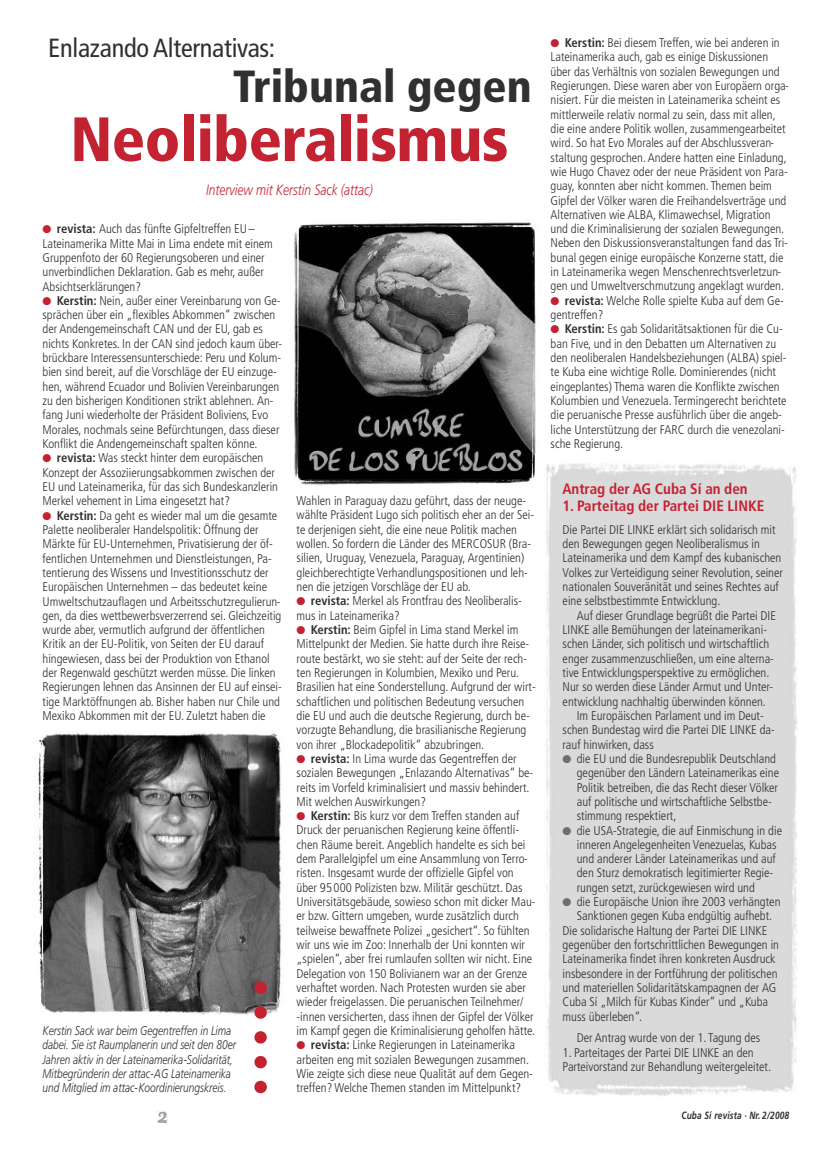
<style>
.page{position:relative;width:833px;height:1152px;background:#fff}
.page>*{position:absolute;margin:0;border:0;box-sizing:border-box;transform-origin:0 0}
.t1{font:900 condensed 62.5px "Frutiger";letter-spacing:-.01em;color:#c32230}
.t2{font:900 condensed 45px "Frutiger";color:#302f31}
.t3{font:condensed 26.25px "Frutiger";letter-spacing:-.01em;color:#302f31}
.t4{font:20px "Fajita ICG Mild";color:#a2a2a2}
.t5{font:700 condensed 15px "Frutiger";color:#c32230}
.t6{font:italic 300 15px "Frutiger";color:#c32230;scale:.8 1}
.t7{font:300 condensed 12.62px/14.2px "Frutiger";color:#302f31}
.t8{font:italic 300 12.62px/14.4px "Frutiger";color:#302f31;scale:.8 1}
.t9{font:italic 700 10.5px "Frutiger";letter-spacing:.02em;color:#302f31;scale:.79 1}
.s1{color:#c32230}
.s2{font-weight:700}
.s3{color:#6e6e6f}
</style>
<div class="page">
<img style="left:33px;top:731px;width:249px;height:284px">
<img style="left:294px;top:219px;width:243px;height:266px">
<div style="left:535px;top:453px;width:281px;height:649px;background:#fff"></div>
<div style="left:546px;top:463px;width:252px;height:633px;background:#dadada"></div>
<svg style="left:254px;top:981px;width:13px;height:88px"></svg>
<svg style="left:254px;top:1080px;width:13px;height:13px"></svg>
<h3 class="t3" style="left:48px;top:38px;width:228px">Enlazando Alternativas:</h3>
<h2 class="t2" style="left:233px;top:68px;width:300px">Tribunal gegen</h2>
<h1 class="t1" style="left:71px;top:114px;width:439px">Neoliberalismus</h1>
<p class="t6" style="left:206px;top:183px;width:210px">Interview mit Kerstin Sack (attac)</p>
<p class="t7" style="left:43px;top:223px;width:232px"><span class="s1">●</span> <span class="s2">revista:</span> Auch das fünfte Gipfeltreffen EU– Lateinamerika Mitte Mai in Lima endete mit einem Gruppenfoto der 60 Regierungsoberen und einer unverbindlichen Deklaration. Gab es mehr, außer Absichtserklärungen?</p>
<p class="t7" style="left:43px;top:294px;width:241px"><span class="s1">●</span> <span class="s2">Kerstin:</span> Nein, außer einer Vereinbarung von Ge&shy;sprächen über ein „flexibles Abkommen“ zwischen der Andengemeinschaft CAN und der EU, gab es nichts Konkretes. In der CAN sind jedoch kaum über&shy;brückbare Interessensunterschiede: Peru und Kolum&shy;bien sind bereit, auf die Vorschläge der EU einzuge&shy;hen, während Ecuador und Bolivien Vereinbarungen zu den bisherigen Konditionen strikt ablehnen. An&shy;fang Juni wiederholte der Präsident Boliviens, Evo Morales, nochmals seine Befürchtungen, dass dieser Konflikt die Andengemeinschaft spalten könne.</p>
<p class="t7" style="left:43px;top:452px;width:237px"><span class="s1">●</span> <span class="s2">revista:</span> Was steckt hinter dem europäischen Konzept der Assoziierungsabkommen zwischen der EU und Lateinamerika, für das sich Bundeskanzlerin Merkel vehement in Lima eingesetzt hat?</p>
<p class="t7" style="left:43px;top:509px;width:241px"><span class="s1">●</span> <span class="s2">Kerstin:</span> Da geht es wieder mal um die gesamte Palette neoliberaler Handelspolitik: Öffnung der Märkte für EU-Unternehmen, Privatisierung der öf&shy;fentlichen Unternehmen und Dienstleistungen, Pa&shy;tentierung des Wissens und Investitionsschutz der Europäischen Unternehmen – das bedeutet keine Umweltschutzauflagen und Arbeitsschutzregulierun&shy;gen, da dies wettbewerbsverzerrend sei. Gleichzeitig wurde aber, vermutlich aufgrund der öffentlichen Kritik an der EU-Politik, von Seiten der EU darauf hingewiesen, dass bei der Produktion von Ethanol der Regenwald geschützt werden müsse. Die linken Regierungen lehnen das Ansinnen der EU auf einsei&shy;tige Marktöffnungen ab. Bisher haben nur Chile und Mexiko Abkommen mit der EU. Zuletzt haben die</p>
<p class="t8" style="left:43px;top:1024px;width:243px">Kerstin Sack war beim Gegentreffen in Lima dabei. Sie ist Raumplanerin und seit den 80er Jahren aktiv in der Lateinamerika-Solidarität, Mitbegründerin der attac-AG Lateinamerika und Mitglied im attac-Koordinierungskreis.</p>
<p class="t7" style="left:296px;top:494px;width:239px">Wahlen in Paraguay dazu geführt, dass der neuge&shy;wählte Präsident Lugo sich politisch eher an der Sei&shy;te derjenigen sieht, die eine neue Politik machen wollen. So fordern die Länder des MERCOSUR (Bra&shy;silien, Uruguay, Venezuela, Paraguay, Argentinien) gleichberechtigte Verhandlungspositionen und leh&shy;nen die jetzigen Vorschläge der EU ab.</p>
<p class="t7" style="left:296px;top:595px;width:227px"><span class="s1">●</span> <span class="s2">revista:</span> Merkel als Frontfrau des Neoliberalis&shy;mus in Lateinamerika?</p>
<p class="t7" style="left:296px;top:623px;width:241px"><span class="s1">●</span> <span class="s2">Kerstin:</span> Beim Gipfel in Lima stand Merkel im Mittelpunkt der Medien. Sie hatte durch ihre Reise&shy;route bestärkt, wo sie steht: auf der Seite der rech&shy;ten Regierungen in Kolumbien, Mexiko und Peru.<br>Brasilien hat eine Sonderstellung. Aufgrund der wirt&shy;schaftlichen und politischen Bedeutung versuchen die EU und auch die deutsche Regierung, durch be&shy;vorzugte Behandlung, die brasilianische Regierung von ihrer „Blockadepolitik“ abzubringen.</p>
<p class="t7" style="left:296px;top:752px;width:238px"><span class="s1">●</span> <span class="s2">revista:</span> In Lima wurde das Gegentreffen der sozialen Bewegungen „Enlazando Alternativas“ be&shy;reits im Vorfeld kriminalisiert und massiv behindert.<br>Mit welchen Auswirkungen?</p>
<p class="t7" style="left:296px;top:809px;width:241px"><span class="s1">●</span> <span class="s2">Kerstin:</span> Bis kurz vor dem Treffen standen auf Druck der peruanischen Regierung keine öffentli&shy;chen Räume bereit. Angeblich handelte es sich bei dem Parallelgipfel um eine Ansammlung von Terro&shy;risten. Insgesamt wurde der offizielle Gipfel von über 95 000 Polizisten bzw. Militär geschützt. Das Universitätsgebäude, sowieso schon mit dicker Mau&shy;er bzw. Gittern umgeben, wurde zusätzlich durch teilweise bewaffnete Polizei „gesichert“. So fühlten wir uns wie im Zoo: Innerhalb der Uni konnten wir „spielen“, aber frei rumlaufen sollten wir nicht. Eine Delegation von 150 Bolivianern war an der Grenze verhaftet worden. Nach Protesten wurden sie aber wieder freigelassen. Die peruanischen Teilnehmer/ -innen versicherten, dass ihnen der Gipfel der Völker im Kampf gegen die Kriminalisierung geholfen hätte.</p>
<p class="t7" style="left:296px;top:1038px;width:238px"><span class="s1">●</span> <span class="s2">revista:</span> Linke Regierungen in Lateinamerika arbeiten eng mit sozialen Bewegungen zusammen.<br>Wie zeigte sich diese neue Qualität auf dem Gegen&shy;treffen? Welche Themen standen im Mittelpunkt?</p>
<p class="t7" style="left:550px;top:37px;width:240px"><span class="s1">●</span> <span class="s2">Kerstin:</span> Bei diesem Treffen, wie bei anderen in Lateinamerika auch, gab es einige Diskussionen über das Verhältnis von sozialen Bewegungen und Regierungen. Diese waren aber von Europäern orga&shy;nisiert. Für die meisten in Lateinamerika scheint es mittlerweile relativ normal zu sein, dass mit allen, die eine andere Politik wollen, zusammengearbeitet wird. So hat Evo Morales auf der Abschlussveran&shy;staltung gesprochen.Andere hatten eine Einladung, wie Hugo Chavez oder der neue Präsident von Para&shy;guay, konnten aber nicht kommen. Themen beim Gipfel der Völker waren die Freihandelsverträge und Alternativen wie ALBA, Klimawechsel, Migration und die Kriminalisierung der sozialen Bewegungen.<br>Neben den Diskussionsveranstaltungen fand das Tri&shy;bunal gegen einige europäische Konzerne statt, die in Lateinamerika wegen Menschenrechtsverletzun&shy;gen und Umweltverschmutzung angeklagt wurden.</p>
<p class="t7" style="left:550px;top:294px;width:235px"><span class="s1">●</span> <span class="s2">revista:</span> Welche Rolle spielte Kuba auf dem Ge&shy;gentreffen?</p>
<p class="t7" style="left:550px;top:323px;width:237px"><span class="s1">●</span> <span class="s2">Kerstin:</span> Es gab Solidaritätsaktionen für die Cu&shy;ban Five, und in den Debatten um Alternativen zu den neoliberalen Handelsbeziehungen (ALBA) spiel&shy;te Kuba eine wichtige Rolle. Dominierendes (nicht eingeplantes) Thema waren die Konflikte zwischen Kolumbien und Venezuela. Termingerecht berichtete die peruanische Presse ausführlich über die angeb&shy;liche Unterstützung der FARC durch die venezolani&shy;sche Regierung.</p>
<p class="t5" style="left:562px;top:482px;width:187px">Antrag der AG Cuba Sí an den</p>
<p class="t5" style="left:562px;top:500px;width:203px">1. Parteitag der Partei DIE LINKE</p>
<p class="t7" style="left:562px;top:523px;width:222px">Die Partei DIE LINKE erklärt sich solidarisch mit den Bewegungen gegen Neoliberalismus in Lateinamerika und dem Kampf des kubanischen Volkes zur Verteidigung seiner Revolution, seiner nationalen Souveränität und seines Rechtes auf eine selbstbestimmte Entwicklung.</p>
<p class="t7" style="left:577px;top:609px;width:201px">Auf dieser Grundlage begrüßt die Partei DIE</p>
<p class="t7" style="left:562px;top:623px;width:206px">LINKE alle Bemühungen der lateinamerikani-</p>
<p class="t7" style="left:562px;top:638px;width:208px">schen Länder, sich politisch und wirtschaftlich</p>
<p class="t7" style="left:562px;top:652px;width:213px">enger zusammenzuschließen, um eine alterna-</p>
<p class="t7" style="left:562px;top:666px;width:208px">tive Entwicklungsperspektive zu ermöglichen.</p>
<p class="t7" style="left:562px;top:681px;width:212px">Nur so werden diese Länder Armut und Unter-</p>
<p class="t7" style="left:562px;top:695px;width:205px">entwicklung nachhaltig überwinden können.</p>
<p class="t7" style="left:577px;top:709px;width:188px">Im Europäischen Parlament und im Deut-</p>
<p class="t7" style="left:562px;top:724px;width:214px">schen Bundestag wird die Partei DIE LINKE da-</p>
<p class="t7" style="left:562px;top:738px;width:93px">rauf hinwirken, dass</p>
<p class="t7" style="left:577px;top:752px;width:204px;text-indent:-14px"><span class="s3">●</span> die EU und die Bundesrepublik Deutschland gegenüber den Ländern Lateinamerikas eine Politik betreiben, die das Recht dieser Völker auf politische und wirtschaftliche Selbstbe&shy;stimmung respektiert,</p>
<p class="t7" style="left:577px;top:824px;width:207px;text-indent:-14px"><span class="s3">●</span> die USA-Strategie, die auf Einmischung in die inneren Angelegenheiten Venezuelas, Kubas und anderer Länder Lateinamerikas und auf den Sturz demokratisch legitimierter Regie&shy;rungen setzt, zurückgewiesen wird und</p>
<p class="t7" style="left:562px;top:895px;width:219px"><span class="s3">●</span> die Europäische Union ihre 2003 verhängten</p>
<p class="t7" style="left:577px;top:910px;width:197px">Sanktionen gegen Kuba endgültig aufhebt.</p>
<p class="t7" style="left:562px;top:924px;width:206px">Die solidarische Haltung der Partei DIE LINKE</p>
<p class="t7" style="left:562px;top:938px;width:218px">gegenüber den fortschrittlichen Bewegungen in</p>
<p class="t7" style="left:562px;top:953px;width:214px">Lateinamerika findet ihren konkreten Ausdruck</p>
<p class="t7" style="left:562px;top:967px;width:216px">insbesondere in der Fortführung der politischen</p>
<p class="t7" style="left:562px;top:981px;width:215px">und materiellen Solidaritätskampagnen der AG</p>
<p class="t7" style="left:562px;top:995px;width:207px">Cuba Sí „Milch für Kubas Kinder“ und „Kuba</p>
<p class="t7" style="left:562px;top:1010px;width:81px">muss überleben“.</p>
<p class="t7" style="left:577px;top:1032px;width:185px">Der Antrag wurde von der 1. Tagung des</p>
<p class="t7" style="left:562px;top:1046px;width:210px">1. Parteitages der Partei DIE LINKE an den<br>Parteivorstand zur Behandlung weitergeleitet.</p>
<h3 class="t4" style="left:157px;top:1104px;width:12px">2</h3>
<p class="t9" style="left:681px;top:1111px;width:138px">Cuba Sí revista · Nr. 2/2008</p>
</div>
